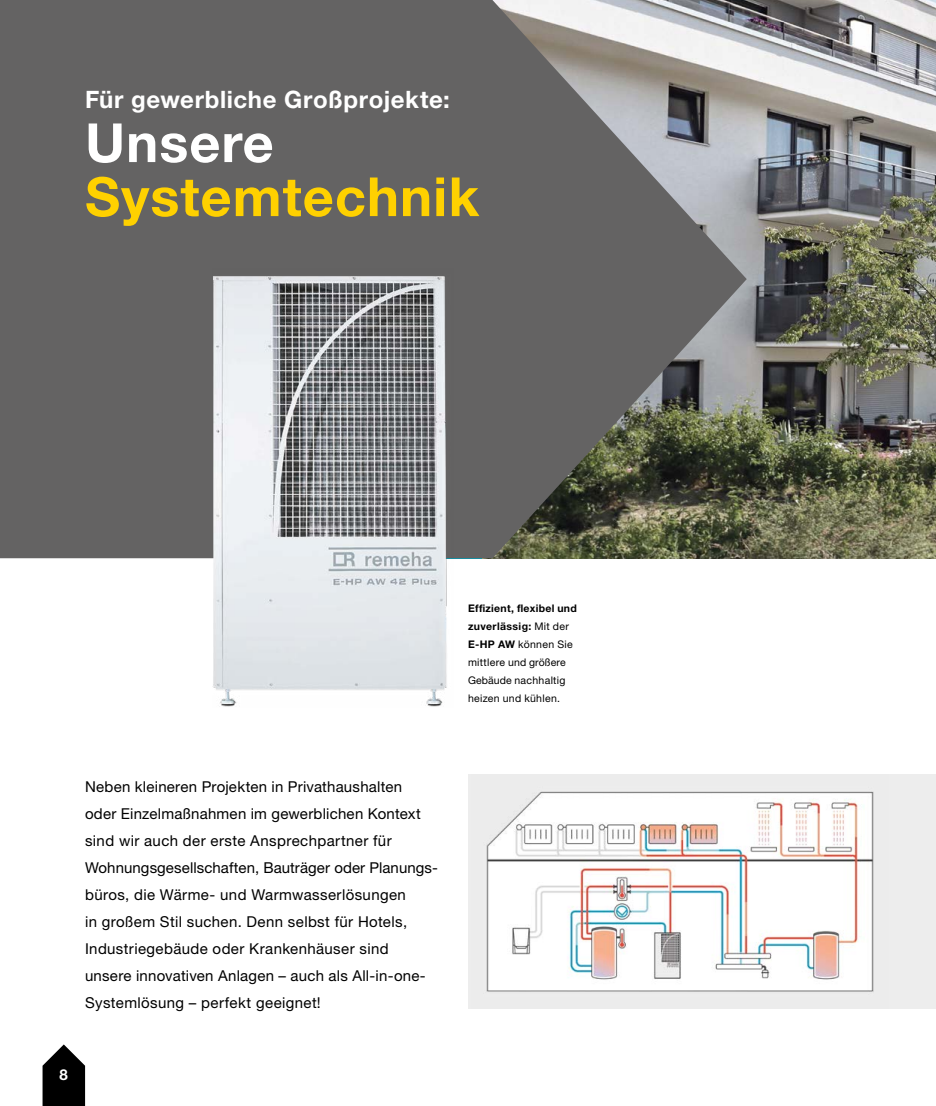
<style>
.page{position:relative;width:936px;height:1106px;background:#fff}
.page>*{position:absolute;margin:0;border:0;box-sizing:border-box;transform-origin:0 0}
.t1{font:700 54px "Helvetica Neue LT Pro";letter-spacing:.02em;color:#ffd100}
.t2{font:700 54px "Helvetica Neue LT Pro";letter-spacing:.02em;color:#fff}
.t3{font:700 24px "Helvetica Neue LT Pro";letter-spacing:.025em;color:#fff}
.t4{font:15px/27px "Helvetica Neue LT Pro";letter-spacing:.02em;color:#000}
.t5{font:700 15px "Helvetica Neue LT Pro";color:#fff}
.t6{font:10.5px/18px "Helvetica Neue LT Pro";letter-spacing:.025em;color:#000}
.s1{font-weight:700}
</style>
<div class="page">
<img style="left:746px;top:0;width:189px;height:558px">
<svg style="left:0;top:0;width:746px;height:558px;background:#6b6a69"></svg>
<img style="left:213px;top:269px;width:240px;height:438px">
<div style="left:468px;top:774px;width:467px;height:234px;background:#ededed"></div>
<img style="left:486px;top:791px;width:388px;height:201px">
<svg style="left:43px;top:1044px;width:42px;height:62px"></svg>
<h2 class="t3" style="left:85px;top:85px;width:366px">Für gewerbliche Großprojekte:</h2>
<h1 class="t2" style="left:85px;top:109px;width:190px">Unsere</h1>
<h1 class="t1" style="left:85px;top:163px;width:395px">Systemtechnik</h1>
<p class="t6" style="left:468px;top:599px;width:110px"><span class="s1">Effizient, flexibel und zuverlässig:</span> Mit der<br><span class="s1">E-HP AW</span> können Sie mittlere und größere<br>Gebäude nachhaltig heizen und kühlen.</p>
<p class="t4" style="left:85px;top:773px;width:353px">Neben kleineren Projekten in Privathaushalten oder Einzelmaßnahmen im gewerblichen Kontext sind wir auch der erste Ansprechpartner für Wohnungsgesellschaften, Bauträger oder Planungs&shy;büros, die Wärme- und Warmwasserlösungen<br>in großem Stil suchen. Denn selbst für Hotels, Industriegebäude oder Krankenhäuser sind unsere innovativen Anlagen – auch als All-in-one-Systemlösung – perfekt geeignet!</p>
<p class="t5" style="left:60px;top:1065px;width:10px">8</p>
</div>
